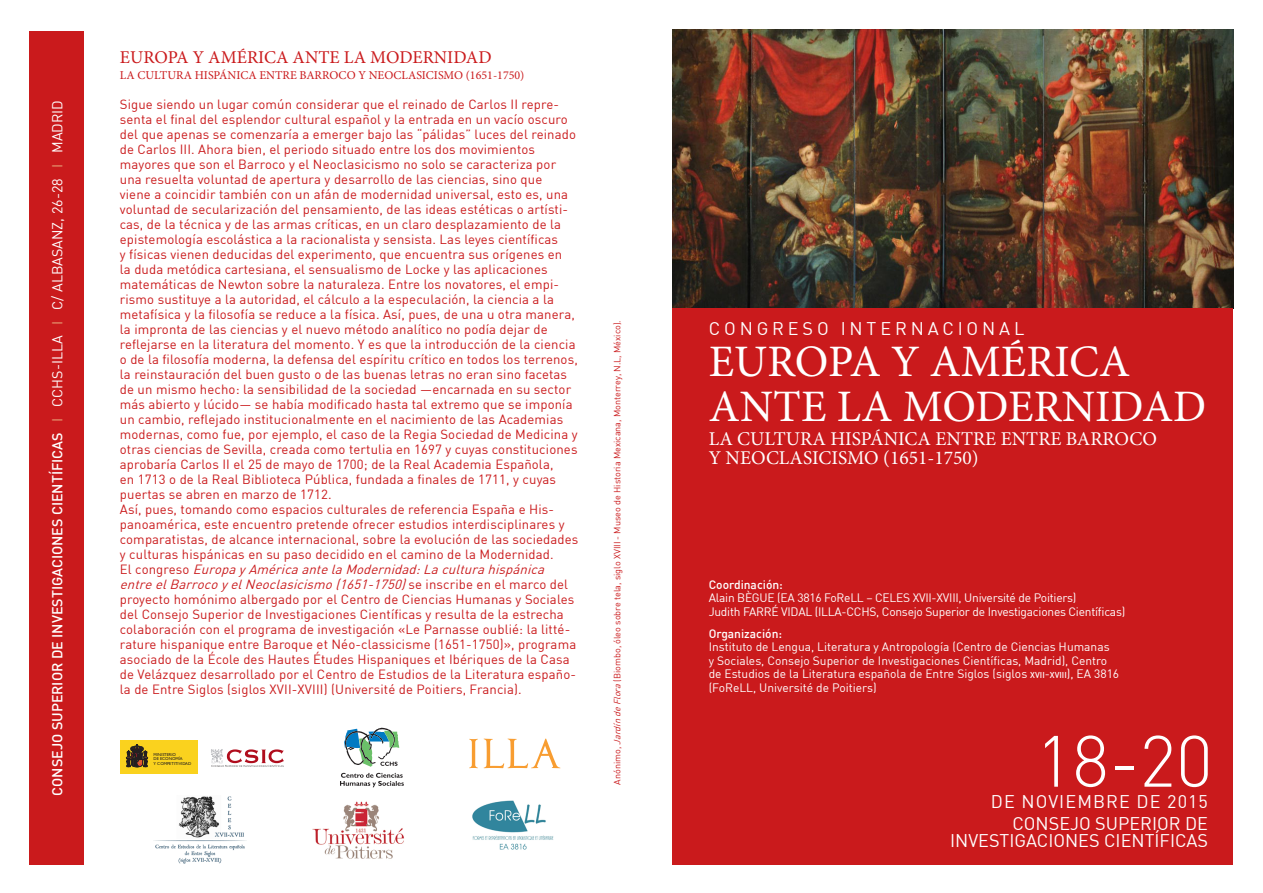
<style>
.page{position:relative;width:1263px;height:893px;background:#fff}
.page>*{position:absolute;margin:0;border:0;box-sizing:border-box;transform-origin:0 0}
.Fecha{font:300 71.4px "DIN";color:#fff}
.Título{font:45px/45px "Minion Pro";color:#fff}
.t1{font:19.5px/19.5px "Minion Pro";color:#fff}
.Fecha-2{font:18px "DIN";color:#fff}
.Título-2{font:18px "Minion Pro";color:#ca1a1c}
.Encabezamiento{font:18px "DIN";letter-spacing:.215em;color:#fff}
.Fecha-3{font:18px "DIN";letter-spacing:.06em;color:#fff}
.Fecha-4{font:500 14.25px "DIN";color:#fff}
.Fecha-5{font:14.25px "DIN";color:#fff}
.Apertura{font:13.2px/15px "DIN";letter-spacing:.01em;color:#ca1a1c}
.t2{font:12px/13.5px "DIN";color:#fff}
.t3{font:12px/13.5px "DIN";letter-spacing:-.02em;color:#fff}
.t4{font:12px "Minion Pro";color:#ca1a1c}
.Pie_de_foto{font:9px "DIN";color:#ca1a1c}
.t5{font:4.2px/4.5px "Gill Sans";color:#231f20}
.s1{font-weight:500;color:#de795c}
.s2{font-style:italic}
.s3{font-weight:500}
.s4{font-weight:500;font-size:8.4px}
</style>
<div class="page">
<img style="left:672px;top:30px;width:561px;height:278px">
<div style="left:672px;top:308px;width:561px;height:557px;background:#ca1a1c"></div>
<div style="left:30px;top:31px;width:54px;height:834px;background:#ca1a1c"></div>
<img style="left:312px;top:801px;width:92px;height:58px">
<img style="left:472px;top:800px;width:82px;height:50px">
<img style="left:154px;top:796px;width:92px;height:67px">
<svg style="left:469px;top:739px;width:9px;height:29px"></svg>
<svg style="left:484px;top:738px;width:76px;height:30px"></svg>
<svg style="left:340px;top:773px;width:64px;height:14px"></svg>
<svg style="left:344px;top:728px;width:55px;height:39px"></svg>
<svg style="left:211px;top:749px;width:73px;height:18px"></svg>
<div style="left:120px;top:740px;width:77px;height:34px;background:#fad21e"></div>
<svg style="left:126px;top:744px;width:22px;height:23px"></svg>
<p class="Fecha-5" style="left:49px;top:422px;width:323px;rotate:-90deg"><span class="s1">I</span> CCHS-ILLA <span class="s1">I</span> C/ ALBASANZ, 26-28 <span class="s1">I</span> MADRID</p>
<p class="Fecha-4" style="left:48px;top:796px;width:365px;rotate:-90deg">CONSEJO SUPERIOR DE INVESTIGACIONES CIENTÍFICAS</p>
<p class="Título-2" style="left:120px;top:45px;width:373px">EUROPA Y AMÉRICA ANTE LA MODERNIDAD</p>
<p class="t4" style="left:120px;top:67px;width:406px">LA CULTURA HISPÁNICA ENTRE BARROCO Y NEOCLASICISMO (1651-1750)</p>
<p class="Apertura" style="left:120px;top:96px;width:459px">Sigue siendo un lugar común considerar que el reinado de Carlos II repre&shy;senta el final del esplendor cultural español y la entrada en un vacío oscuro del que apenas se comenzaría a emerger bajo las “pálidas” luces del reinado de Carlos III. Ahora bien, el periodo situado entre los dos movimientos mayores que son el Barroco y el Neoclasicismo no solo se caracteriza por una resuelta voluntad de apertura y desarrollo de las ciencias, sino que<br>viene a coincidir también con un afán de modernidad universal, esto es, una voluntad de secularización del pensamiento, de las ideas estéticas o artísti&shy;cas, de la técnica y de las armas críticas, en un claro desplazamiento de la epistemología escolástica a la racionalista y sensista. Las leyes científicas<br>y físicas vienen deducidas del experimento, que encuentra sus orígenes en<br>la duda metódica cartesiana, el sensualismo de Locke y las aplicaciones matemáticas de Newton sobre la naturaleza. Entre los novatores, el empi&shy;rismo sustituye a la autoridad, el cálculo a la especulación, la ciencia a la metafísica y la filosofía se reduce a la física. Así, pues, de una u otra manera, la impronta de las ciencias y el nuevo método analítico no podía dejar de reflejarse en la literatura del momento. Y es que la introducción de la ciencia o de la filosofía moderna, la defensa del espíritu crítico en todos los terrenos, la reinstauración del buen gusto o de las buenas letras no eran sino facetas de un mismo hecho: la sensibilidad de la sociedad —encarnada en su sector más abierto y lúcido— se había modificado hasta tal extremo que se imponía un cambio, reflejado institucionalmente en el nacimiento de las Academias modernas, como fue, por ejemplo, el caso de la Regia Sociedad de Medicina y otras ciencias de Sevilla, creada como tertulia en 1697 y cuyas constituciones aprobaría Carlos II el 25 de mayo de 1700; de la Real Academia Española,<br>en 1713 o de la Real Biblioteca Pública, fundada a finales de 1711, y cuyas puertas se abren en marzo de 1712.</p>
<p class="Apertura" style="left:120px;top:501px;width:460px">Así, pues, tomando como espacios culturales de referencia España e His&shy;panoamérica, este encuentro pretende ofrecer estudios interdisciplinares y comparatistas, de alcance internacional, sobre la evolución de las sociedades y culturas hispánicas en su paso decidido en el camino de la Modernidad.</p>
<p class="Apertura" style="left:120px;top:561px;width:458px">El congreso <span class="s2">Europa y América ante la Modernidad: La cultura hispánica entre el Barroco y el Neoclasicismo (1651-1750)</span> se inscribe en el marco del proyecto homónimo albergado por el Centro de Ciencias Humanas y Sociales del Consejo Superior de Investigaciones Científicas y resulta de la estrecha colaboración con el programa de investigación «Le Parnasse oublié: la litté&shy;rature hispanique entre Baroque et Néo-classicisme (1651-1750)», programa asociado de la École des Hautes Études Hispaniques et Ibériques de la Casa de Velázquez desarrollado por el Centro de Estudios de la Literatura españo&shy;la de Entre Siglos (siglos XVII-XVIII) (Université de Poitiers, Francia).</p>
<p class="t5" style="left:154px;top:752px;width:39px">MINISTERIO<br>DE ECONOMÍA<br>Y COMPETITIVIDAD</p>
<p class="Pie_de_foto" style="left:612px;top:784px;width:466px;rotate:-90deg">Anónimo, <span class="s2">Jardín de Flora</span> (Biombo, óleo sobre tela, siglo XVIII - Museo de Historia Mexicana, Monterrey, N.L, México).</p>
<p class="Encabezamiento" style="left:709px;top:317px;width:317px">CONGRESO INTERNACIONAL</p>
<p class="Título" style="left:709px;top:339px;width:499px">EUROPA Y AMÉRICA<br>ANTE LA MODERNIDAD</p>
<p class="t1" style="left:709px;top:429px;width:450px">LA CULTURA HISPÁNICA ENTRE ENTRE BARROCO<br>Y NEOCLASICISMO (1651-1750)</p>
<p class="t3" style="left:709px;top:577px;width:369px"><span class="s3">Coordinación:<br></span>Alain BÈGUE (EA 3816 FoReLL – CELES XVII-XVIII, Université de Poitiers)</p>
<p class="t3" style="left:709px;top:604px;width:418px">Judith FARRÉ VIDAL (ILLA-CCHS, Consejo Superior de Investigaciones Científicas)</p>
<p class="t2" style="left:709px;top:626px;width:412px"><span class="s3">Organización:<br></span>Instituto de Lengua, Literatura y Antropología (Centro de Ciencias Humanas<br>y Sociales, Consejo Superior de Investigaciones Científicas, Madrid), Centro de Estudios de la Literatura española de Entre Siglos (siglos <span class="s4">XVII</span>-<span class="s4">XVIII</span>), EA 3816 (FoReLL, Université de Poitiers)</p>
<p class="Fecha" style="left:1035px;top:717px;width:179px">18-20</p>
<p class="Fecha-3" style="left:991px;top:790px;width:219px">DE NOVIEMBRE DE 2015</p>
<p class="Fecha-2" style="left:1012px;top:813px;width:197px">CONSEJO SUPERIOR DE</p>
<p class="Fecha-2" style="left:950px;top:829px;width:259px">INVESTIGACIONES CIENTÍFICAS</p>
</div>
